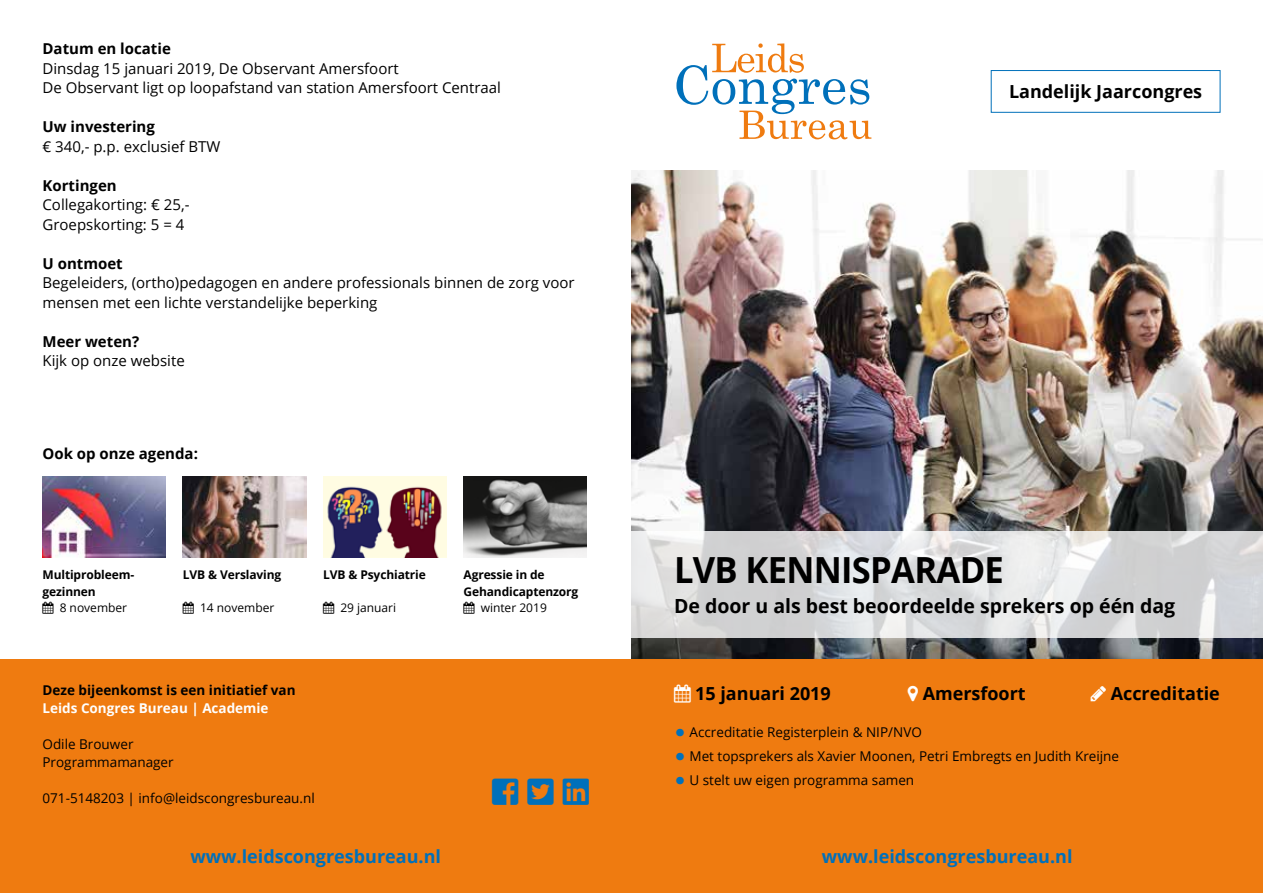
<style>
.page{position:relative;width:1263px;height:893px;background:#fff}
.page>*{position:absolute;margin:0;border:0;box-sizing:border-box;transform-origin:0 0}
.t1{font:700 36px "Open Sans";letter-spacing:-.02em;color:#000;scale:.96 1}
.t2{font:700 19.5px "Open Sans";color:#000}
.t3{font:700 18px "Open Sans";color:#000}
.t4{font:700 18px "Open Sans";color:#0070ba}
.t5{font:15px/19.5px "Open Sans";color:#000}
.t6{font:700 15px "Open Sans";color:#000}
.t7{font:13.5px/18px "Open Sans";color:#000}
.t8{font:700 13.5px "Open Sans";color:#000}
.t9{font:700 13.5px "Open Sans";color:#fff}
.t10{font:700 12px "Open Sans";letter-spacing:-.01em;color:#000}
.t11{font:12px "Open Sans";color:#000}
.s1{color:#fff}
.s2{color:#0070ba}
</style>
<div class="page">
<img style="left:631px;top:170px;width:632px;height:489px">
<div style="left:0;top:659px;width:1263px;height:234px;background:#ef7b10"></div>
<svg style="left:676px;top:43px;width:195px;height:96px"></svg>
<div style="left:991px;top:70px;width:229px;height:43px;border:1px solid #0070ba"></div>
<svg style="left:631px;top:531px;width:632px;height:107px;background:#dbdbdd"></svg>
<img style="left:43px;top:476px;width:123px;height:81px">
<img style="left:183px;top:476px;width:123px;height:81px">
<img style="left:323px;top:476px;width:123px;height:81px">
<img style="left:463px;top:476px;width:124px;height:81px">
<p class="t6" style="left:43px;top:38px;width:130px">Datum en locatie</p>
<p class="t5" style="left:43px;top:58px;width:460px">Dinsdag 15 januari 2019, De Observant Amersfoort<br>De Observant ligt op loopafstand van station Amersfoort Centraal</p>
<p class="t6" style="left:43px;top:116px;width:114px">Uw investering</p>
<p class="t5" style="left:43px;top:136px;width:179px">€ 340,- p.p. exclusief BTW</p>
<p class="t6" style="left:43px;top:174px;width:76px">Kortingen</p>
<p class="t5" style="left:43px;top:194px;width:148px">Collegakorting: € 25,-<br>Groepskorting: 5 = 4</p>
<p class="t6" style="left:43px;top:252px;width:82px">U ontmoet</p>
<p class="t5" style="left:43px;top:272px;width:534px">Begeleiders, (ortho)pedagogen en andere professionals binnen de zorg voor mensen met een lichte verstandelijke beperking</p>
<p class="t6" style="left:43px;top:330px;width:98px">Meer weten?</p>
<p class="t5" style="left:43px;top:350px;width:144px">Kijk op onze website</p>
<p class="t6" style="left:43px;top:443px;width:157px">Ook op onze agenda:</p>
<p class="t10" style="left:43px;top:566px;width:93px">Multiprobleem-</p>
<p class="t10" style="left:183px;top:566px;width:100px">LVB &amp; Verslaving</p>
<p class="t10" style="left:323px;top:566px;width:104px">LVB &amp; Psychiatrie</p>
<p class="t10" style="left:463px;top:566px;width:83px">Agressie in de</p>
<p class="t10" style="left:43px;top:583px;width:55px">gezinnen</p>
<p class="t10" style="left:463px;top:583px;width:116px">Gehandicaptenzorg</p>
<p class="t11" style="left:43px;top:599px;width:86px">▲ 8 november</p>
<p class="t11" style="left:183px;top:599px;width:93px">▲ 14 november</p>
<p class="t11" style="left:323px;top:599px;width:75px">▲ 29 januari</p>
<p class="t11" style="left:463px;top:599px;width:85px">▲ winter 2019</p>
<p class="t8" style="left:43px;top:680px;width:255px">Deze bijeenkomst is een initiatief van</p>
<p class="t9" style="left:43px;top:698px;width:228px">Leids Congres Bureau | Academie</p>
<p class="t7" style="left:43px;top:735px;width:133px">Odile Brouwer<br>Programmamanager</p>
<p class="t7" style="left:43px;top:789px;width:274px">071-5148203 | info@leidscongresbureau.nl</p>
<p class="t3" style="left:1009px;top:79px;width:195px">Landelijk Jaarcongres</p>
<h1 class="t1" style="left:674px;top:545px;width:345px">LVB KENNISPARADE</h1>
<h2 class="t2" style="left:674px;top:593px;width:503px">De door u als best beoordeelde sprekers op één dag</h2>
<p class="t3" style="left:674px;top:681px;width:158px"><span class="s1">▲</span> 15 januari 2019</p>
<p class="t3" style="left:923px;top:681px;width:105px">Amersfoort</p>
<p class="t3" style="left:1111px;top:681px;width:111px">Accreditatie</p>
<p class="t7" style="left:674px;top:723px;width:249px"><span class="s2">•</span> Accreditatie Registerplein &amp; NIP/NVO</p>
<p class="t7" style="left:674px;top:747px;width:447px"><span class="s2">•</span> Met topsprekers als Xavier Moonen, Petri Embregts en Judith Kreijne</p>
<p class="t7" style="left:674px;top:771px;width:242px"><span class="s2">•</span> U stelt uw eigen programma samen</p>
<p class="t4" style="left:190px;top:844px;width:252px">www.leidscongresbureau.nl</p>
<p class="t4" style="left:822px;top:844px;width:252px">www.leidscongresbureau.nl</p>
</div>
